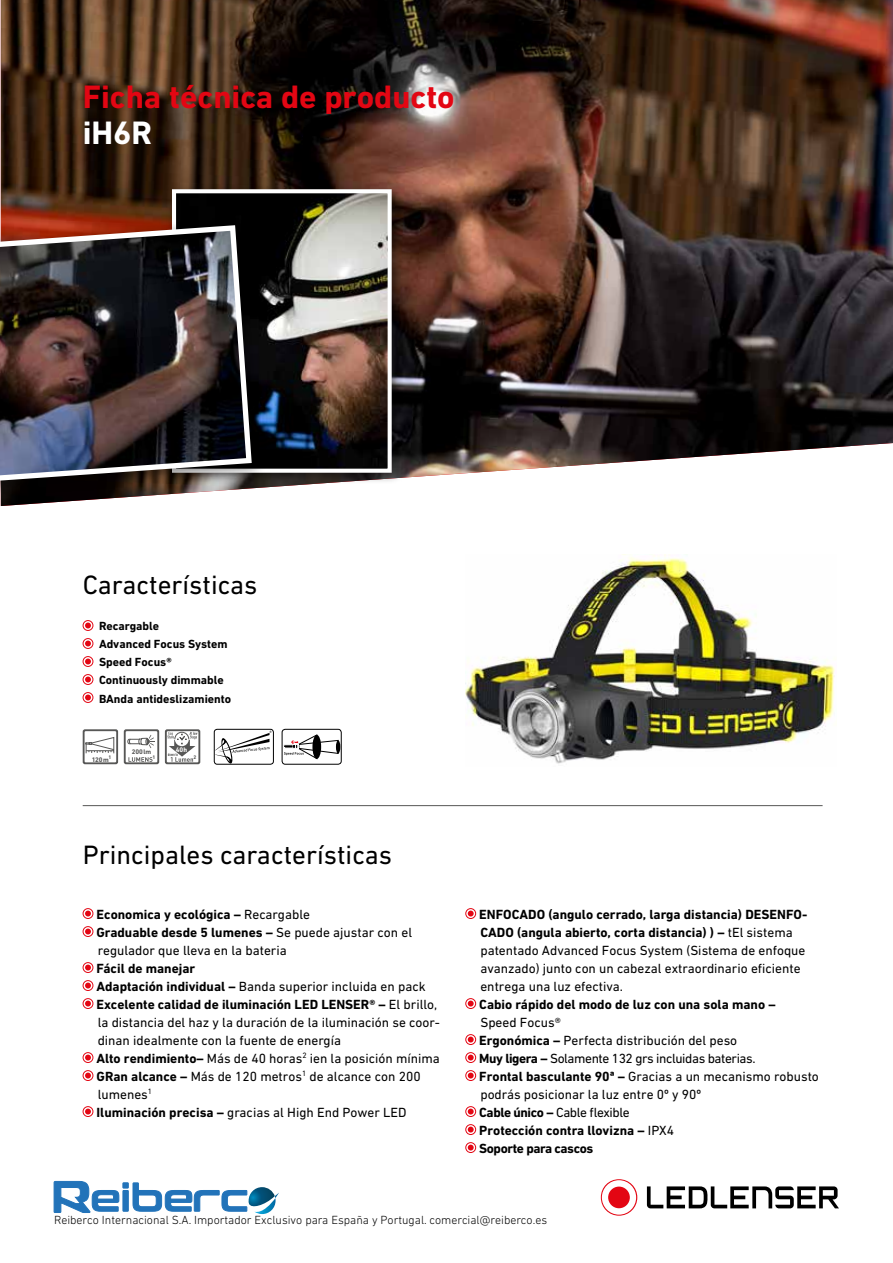
<style>
.page{position:relative;width:893px;height:1263px;background:#fff}
.page>*{position:absolute;margin:0;border:0;box-sizing:border-box;transform-origin:0 0}
.t1{font:700 33px "DIN Next W1 G";color:#e30613}
.t2{font:700 33px "DIN Next W1 G";color:#fff}
.t3{font:27px "DIN Next W1 G";color:#000}
.t4{font:13.5px/18px "DIN Next W1 G";color:#000}
.t5{font:700 13.5px "DIN Next W1 G";color:#000}
.t6{font:300 12px "DIN Next W1 G";color:#000}
.t7{font:700 12px/18.1px "DIN Next W1 G";color:#000}
.t8{font:700 6.75px "DIN Next W1 G";letter-spacing:-.02em;color:#575756}
.t9{font:700 6.75px "DIN Next W1 G";color:#fff}
.t10{font:700 5.25px "DIN Next W1 G";color:#575756}
.s1{font-weight:700}
</style>
<div class="page">
<img style="left:1px;top:0;width:892px;height:506px">
<img style="left:465px;top:555px;width:370px;height:209px">
<div style="left:166px;top:183px;width:238px;height:302px;background:#000;opacity:.5"></div>
<img style="left:177px;top:194px;width:210px;height:274px">
<div style="left:172px;top:189px;width:220px;height:284px;border:4px solid #fff"></div>
<div style="left:0;top:218px;width:267px;height:286px;background:#000;opacity:.5"></div>
<img style="left:0;top:222px;width:255px;height:269px">
<svg style="left:85px;top:622px;width:6px;height:6px"></svg>
<div style="left:83px;top:620px;width:10px;height:11px;border:1px solid #e30613;border-radius:50%"></div>
<svg style="left:85px;top:640px;width:6px;height:6px"></svg>
<div style="left:83px;top:638px;width:10px;height:11px;border:1px solid #e30613;border-radius:50%"></div>
<svg style="left:85px;top:658px;width:6px;height:6px"></svg>
<div style="left:83px;top:656px;width:10px;height:11px;border:1px solid #e30613;border-radius:50%"></div>
<svg style="left:85px;top:676px;width:6px;height:6px"></svg>
<div style="left:83px;top:674px;width:10px;height:11px;border:1px solid #e30613;border-radius:50%"></div>
<svg style="left:85px;top:694px;width:6px;height:6px"></svg>
<div style="left:83px;top:692px;width:10px;height:11px;border:1px solid #e30613;border-radius:50%"></div>
<hr style="left:83px;top:805px;width:740px;height:1px;background:#575756">
<svg style="left:85px;top:910px;width:6px;height:6px"></svg>
<div style="left:83px;top:908px;width:10px;height:11px;border:1px solid #e30613;border-radius:50%"></div>
<svg style="left:85px;top:928px;width:6px;height:6px"></svg>
<div style="left:83px;top:926px;width:10px;height:11px;border:1px solid #e30613;border-radius:50%"></div>
<svg style="left:85px;top:964px;width:6px;height:6px"></svg>
<div style="left:83px;top:962px;width:10px;height:11px;border:1px solid #e30613;border-radius:50%"></div>
<svg style="left:85px;top:982px;width:6px;height:6px"></svg>
<div style="left:83px;top:980px;width:10px;height:11px;border:1px solid #e30613;border-radius:50%"></div>
<svg style="left:85px;top:1000px;width:6px;height:6px"></svg>
<div style="left:83px;top:998px;width:10px;height:11px;border:1px solid #e30613;border-radius:50%"></div>
<svg style="left:85px;top:1054px;width:6px;height:6px"></svg>
<div style="left:83px;top:1052px;width:10px;height:11px;border:1px solid #e30613;border-radius:50%"></div>
<svg style="left:85px;top:1072px;width:6px;height:6px"></svg>
<div style="left:83px;top:1070px;width:10px;height:11px;border:1px solid #e30613;border-radius:50%"></div>
<svg style="left:85px;top:1108px;width:6px;height:6px"></svg>
<div style="left:83px;top:1106px;width:10px;height:11px;border:1px solid #e30613;border-radius:50%"></div>
<svg style="left:468px;top:910px;width:6px;height:6px"></svg>
<div style="left:465px;top:908px;width:11px;height:11px;border:1px solid #e30613;border-radius:50%"></div>
<svg style="left:468px;top:1000px;width:6px;height:6px"></svg>
<div style="left:465px;top:998px;width:11px;height:11px;border:1px solid #e30613;border-radius:50%"></div>
<svg style="left:468px;top:1036px;width:6px;height:6px"></svg>
<div style="left:465px;top:1034px;width:11px;height:11px;border:1px solid #e30613;border-radius:50%"></div>
<svg style="left:468px;top:1054px;width:6px;height:6px"></svg>
<div style="left:465px;top:1052px;width:11px;height:11px;border:1px solid #e30613;border-radius:50%"></div>
<svg style="left:468px;top:1072px;width:6px;height:6px"></svg>
<div style="left:465px;top:1070px;width:11px;height:11px;border:1px solid #e30613;border-radius:50%"></div>
<svg style="left:468px;top:1108px;width:6px;height:6px"></svg>
<div style="left:465px;top:1106px;width:11px;height:11px;border:1px solid #e30613;border-radius:50%"></div>
<svg style="left:468px;top:1126px;width:6px;height:6px"></svg>
<div style="left:465px;top:1124px;width:11px;height:11px;border:1px solid #e30613;border-radius:50%"></div>
<svg style="left:468px;top:1144px;width:6px;height:6px"></svg>
<div style="left:465px;top:1142px;width:11px;height:11px;border:1px solid #e30613;border-radius:50%"></div>
<svg style="left:83px;top:729px;width:35px;height:35px"></svg>
<svg style="left:124px;top:729px;width:35px;height:35px"></svg>
<svg style="left:165px;top:729px;width:35px;height:35px"></svg>
<hr style="left:336px;top:740px;width:4px;height:13px;background:#000;border-radius:50%">
<svg style="left:284px;top:735px;width:54px;height:24px"></svg>
<div style="left:282px;top:729px;width:59px;height:35px;border:1px solid #000;border-radius:3px"></div>
<svg style="left:216px;top:731px;width:56px;height:31px"></svg>
<div style="left:214px;top:729px;width:60px;height:35px;border:1px solid #000;border-radius:3px"></div>
<svg style="left:54px;top:1181px;width:225px;height:33px"></svg>
<svg style="left:601px;top:1179px;width:36px;height:37px"></svg>
<div style="left:608px;top:1186px;width:22px;height:22px;background:#e30613;border-radius:50%"></div>
<svg style="left:647px;top:1186px;width:192px;height:22px"></svg>
<h1 class="t1" style="left:83px;top:77px;width:374px">Ficha técnica de producto</h1>
<h1 class="t2" style="left:83px;top:113px;width:71px">iH6R</h1>
<h2 class="t3" style="left:83px;top:569px;width:176px">Características</h2>
<p class="t7" style="left:99px;top:617px;width:134px">Recargable<br>Advanced Focus System<br>Speed Focus®<br>Continuously dimmable<br>BAnda antideslizamiento</p>
<p class="t8" style="left:92px;top:755px;width:21px">120m<sup>1</sup></p>
<p class="t8" style="left:132px;top:748px;width:21px">200lm</p>
<p class="t10" style="left:152px;top:754px;width:4px">1</p>
<p class="t9" style="left:176px;top:745px;width:13px">40h</p>
<p class="t10" style="left:193px;top:754px;width:4px">2</p>
<h2 class="t3" style="left:83px;top:839px;width:311px">Principales características</h2>
<p class="t4" style="left:97px;top:905px;width:317px"><span class="s1">Economica y ecológica –</span> Recargable<br><span class="s1">Graduable desde 5 lumenes –</span> Se puede ajustar con el regulador que lleva en la bateria</p>
<p class="t4" style="left:97px;top:959px;width:345px"><span class="s1">Fácil de manejar<br>Adaptación individual –</span> Banda superior incluida en pack <span class="s1">Excelente calidad de iluminación LED LENSER® –</span> El brillo, la distancia del haz y la duración de la iluminación se coor&shy;dinan idealmente con la fuente de energía<br><span class="s1">Alto rendimiento–</span> Más de 40 horas<sup>2</sup> ien la posición mínima <span class="s1">GRan alcance –</span> Más de 120 metros<sup>1</sup> de alcance con 200 lumenes<sup>1<br></sup><span class="s1">Iluminación precisa –</span> gracias al High End Power LED</p>
<p class="t4" style="left:479px;top:905px;width:329px"><span class="s1">ENFOCADO (angulo cerrado, larga distancia) DESENFO-CADO (angula abierto, corta distancia) ) –</span> tEl sistema patentado Advanced Focus System (Sistema de enfoque avanzado) junto con un cabezal extraordinario eficiente entrega una luz efectiva.</p>
<p class="t5" style="left:479px;top:996px;width:298px">Cabio rápido del modo de luz con una sola mano –</p>
<p class="t4" style="left:479px;top:1013px;width:341px">Speed Focus®<br><span class="s1">Ergonómica –</span> Perfecta distribución del peso<br><span class="s1">Muy ligera –</span> Solamente 132 grs incluidas baterias.<br><span class="s1">Frontal basculante 90ª –</span> Gracias a un mecanismo robusto podrás posicionar la luz entre 0º y 90º<br><span class="s1">Cable único –</span> Cable flexible<br><span class="s1">Protección contra llovizna –</span> IPX4<br><span class="s1">Soporte para cascos</span></p>
<p class="t6" style="left:54px;top:1213px;width:495px">Reiberco Internacional S.A. Importador Exclusivo para España y Portugal. comercial@reiberco.es</p>
</div>
